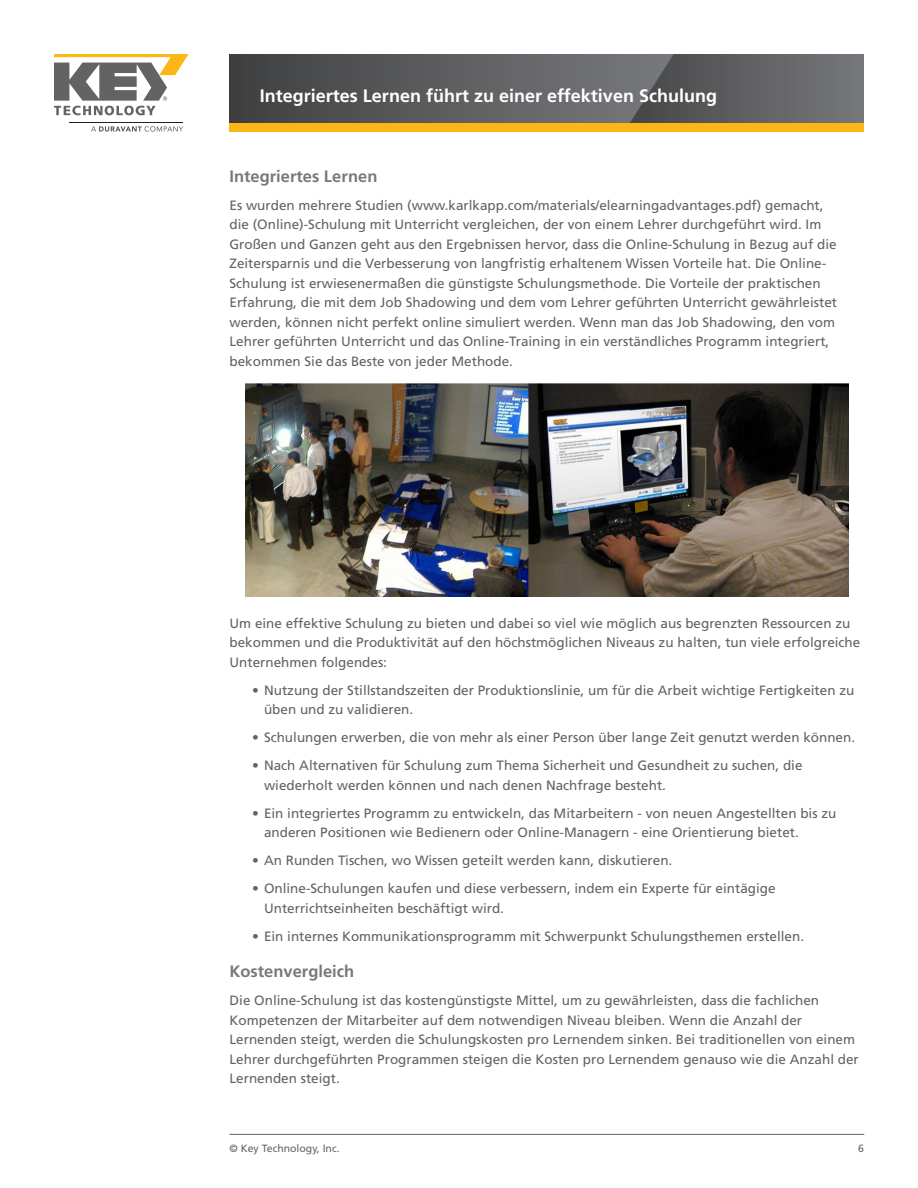
<style>
.page{position:relative;width:918px;height:1188px;background:#fff}
.page>*{position:absolute;margin:0;border:0;box-sizing:border-box;transform-origin:0 0}
.Document_Title__Head{font:700 18px "Frutiger LT Std";color:#fff}
.Main_Body_Text{font:700 16.5px "Frutiger LT Std";color:#76787b}
.Main_Body_Text-2{font:13.5px/19.5px "Frutiger LT Std";color:#636366}
.t1{font:10.5px "Frutiger LT Std";color:#636366}
</style>
<div class="page">
<hr style="left:230px;top:1134px;width:634px;height:1px;background:#636366">
<svg style="left:230px;top:54px;width:400px;height:69px;background:#5a5a5c"></svg>
<svg style="left:630px;top:54px;width:234px;height:69px;background:#626366"></svg>
<div style="left:230px;top:123px;width:634px;height:9px;background:#fcb615"></div>
<svg style="left:54px;top:54px;width:135px;height:61px"></svg>
<svg style="left:91px;top:126px;width:92px;height:6px"></svg>
<hr style="left:69px;top:122px;width:114px;height:1px;background:#231f20">
<img style="left:245px;top:384px;width:603px;height:212px">
<p class="Document_Title__Head" style="left:260px;top:85px;width:459px">Integriertes Lernen führt zu einer effektiven Schulung</p>
<p class="Main_Body_Text" style="left:230px;top:166px;width:149px">Integriertes Lernen</p>
<p class="Main_Body_Text-2" style="left:230px;top:195px;width:609px">Es wurden mehrere Studien (www.karlkapp.com/materials/elearningadvantages.pdf) gemacht, die (Online)-Schulung mit Unterricht vergleichen, der von einem Lehrer durchgeführt wird. Im Großen und Ganzen geht aus den Ergebnissen hervor, dass die Online-Schulung in Bezug auf die Zeitersparnis und die Verbesserung von langfristig erhaltenem Wissen Vorteile hat. Die Online-Schulung ist erwiesenermaßen die günstigste Schulungsmethode. Die Vorteile der praktischen Erfahrung, die mit dem Job Shadowing und dem vom Lehrer geführten Unterricht gewährleistet werden, können nicht perfekt online simuliert werden. Wenn man das Job Shadowing, den vom Lehrer geführten Unterricht und das Online-Training in ein verständliches Programm integriert, bekommen Sie das Beste von jeder Methode.</p>
<p class="Main_Body_Text-2" style="left:230px;top:613px;width:632px">Um eine effektive Schulung zu bieten und dabei so viel wie möglich aus begrenzten Ressourcen zu bekommen und die Produktivität auf den höchstmöglichen Niveaus zu halten, tun viele erfolgreiche<br>Unternehmen folgendes:</p>
<p class="Main_Body_Text-2" style="left:264px;top:680px;width:592px;text-indent:-12px">• Nutzung der Stillstandszeiten der Produktionslinie, um für die Arbeit wichtige Fertigkeiten zu üben und zu validieren.</p>
<p class="Main_Body_Text-2" style="left:252px;top:728px;width:605px">• Schulungen erwerben, die von mehr als einer Person über lange Zeit genutzt werden können.</p>
<p class="Main_Body_Text-2" style="left:264px;top:756px;width:540px;text-indent:-12px">• Nach Alternativen für Schulung zum Thema Sicherheit und Gesundheit zu suchen, die wiederholt werden können und nach denen Nachfrage besteht.</p>
<p class="Main_Body_Text-2" style="left:264px;top:803px;width:574px;text-indent:-12px">• Ein integriertes Programm zu entwickeln, das Mitarbeitern - von neuen Angestellten bis zu anderen Positionen wie Bedienern oder Online-Managern - eine Orientierung bietet.</p>
<p class="Main_Body_Text-2" style="left:252px;top:851px;width:422px">• An Runden Tischen, wo Wissen geteilt werden kann, diskutieren.</p>
<p class="Main_Body_Text-2" style="left:264px;top:879px;width:513px;text-indent:-12px">• Online-Schulungen kaufen und diese verbessern, indem ein Experte für eintägige<br>Unterrichtseinheiten beschäftigt wird.</p>
<p class="Main_Body_Text-2" style="left:252px;top:926px;width:554px">• Ein internes Kommunikationsprogramm mit Schwerpunkt Schulungsthemen erstellen.</p>
<p class="Main_Body_Text" style="left:230px;top:962px;width:126px">Kostenvergleich</p>
<p class="Main_Body_Text-2" style="left:230px;top:991px;width:631px">Die Online-Schulung ist das kostengünstigste Mittel, um zu gewährleisten, dass die fachlichen Kompetenzen der Mitarbeiter auf dem notwendigen Niveau bleiben. Wenn die Anzahl der Lernenden steigt, werden die Schulungskosten pro Lernendem sinken. Bei traditionellen von einem Lehrer durchgeführten Programmen steigen die Kosten pro Lernendem genauso wie die Anzahl der Lernenden steigt.</p>
<p class="t1" style="left:230px;top:1142px;width:112px">© Key Technology, Inc.</p>
<p class="t1" style="left:858px;top:1142px;width:7px">6</p>
</div>
